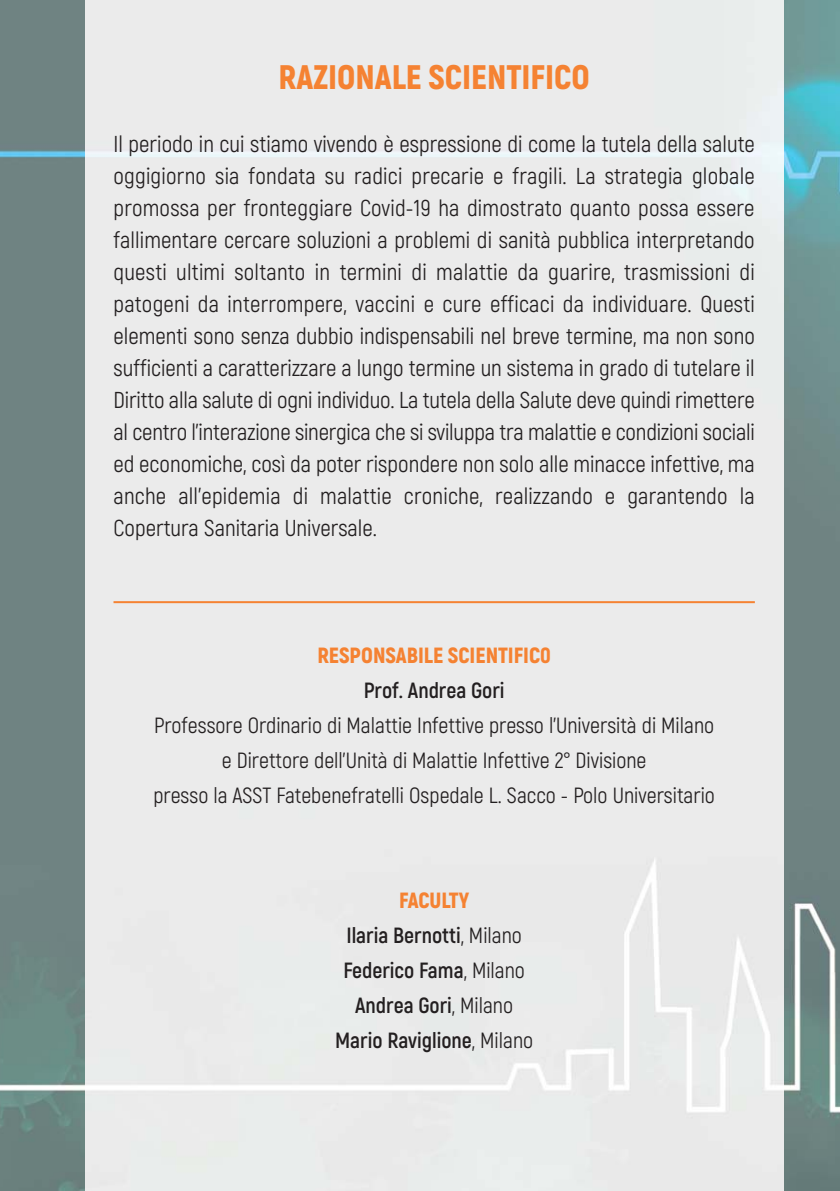
<style>
.page{position:relative;width:840px;height:1191px;background:#fff}
.page>*{position:absolute;margin:0;border:0;box-sizing:border-box;transform-origin:0 0}
.t1{font:900 34px "Akrobat";color:#f58232}
.t2{font:23px/32px "Akrobat";color:#231f20;text-align:justify}
.t3{font:22px/35px "Akrobat";color:#231f20;text-align:center}
.t4{font:700 22px/35px "Akrobat";color:#231f20;text-align:center}
.t5{font:900 22px "Akrobat";color:#f58232}
.s1{font-weight:900;color:#f58232}
.s2{font-weight:400}
</style>
<div class="page">
<img style="left:0;top:0;width:839px;height:1191px">
<div style="left:85px;top:0;width:697px;height:1191px;background:#ebebeb"></div>
<hr style="left:113px;top:601px;width:641px;height:2px;background:#f58232">
<h1 class="t1" style="left:278px;top:64px;width:312px">RAZIONALE SCIENTIFICO</h1>
<p class="t2" style="left:113px;top:130px;width:642px">Il periodo in cui stiamo vivendo è espressione di come la tutela della salute oggigiorno sia fondata su radici precarie e fragili. La strategia globale promossa per fronteggiare Covid-19 ha dimostrato quanto possa essere fallimentare cercare soluzioni a problemi di sanità pubblica interpretando questi ultimi soltanto in termini di malattie da guarire, trasmissioni di patogeni da interrompere, vaccini e cure efficaci da individuare. Questi elementi sono senza dubbio indispensabili nel breve termine, ma non sono sufficienti a caratterizzare a lungo termine un sistema in grado di tutelare il Diritto alla salute di ogni individuo. La tutela della Salute deve quindi rimettere al centro l’interazione sinergica che si sviluppa tra malattie e condizioni sociali ed economiche, così da poter rispondere non solo alle minacce infettive, ma anche all’epidemia di malattie croniche, realizzando e garantendo la Copertura Sanitaria Universale.</p>
<p class="t5" style="left:317px;top:647px;width:235px">RESPONSABILE SCIENTIFIC0</p>
<p class="t4" style="left:363px;top:674px;width:142px">Prof. Andrea Gori</p>
<p class="t3" style="left:153px;top:709px;width:562px">Professore Ordinario di Malattie Infettive presso l'Università di Milano e Direttore dell'Unità di Malattie Infettive 2° Divisione<br>presso la ASST Fatebenefratelli Ospedale L. Sacco - Polo Universitario</p>
<p class="t4" style="left:335px;top:884px;width:199px"><span class="s1">FACULTY<br></span>Ilaria Bernotti<span class="s2">, Milano<br></span>Federico Fama<span class="s2">, Milano<br></span>Andrea Gori<span class="s2">, Milano<br></span>Mario Raviglione<span class="s2">, Milano</span></p>
</div>
